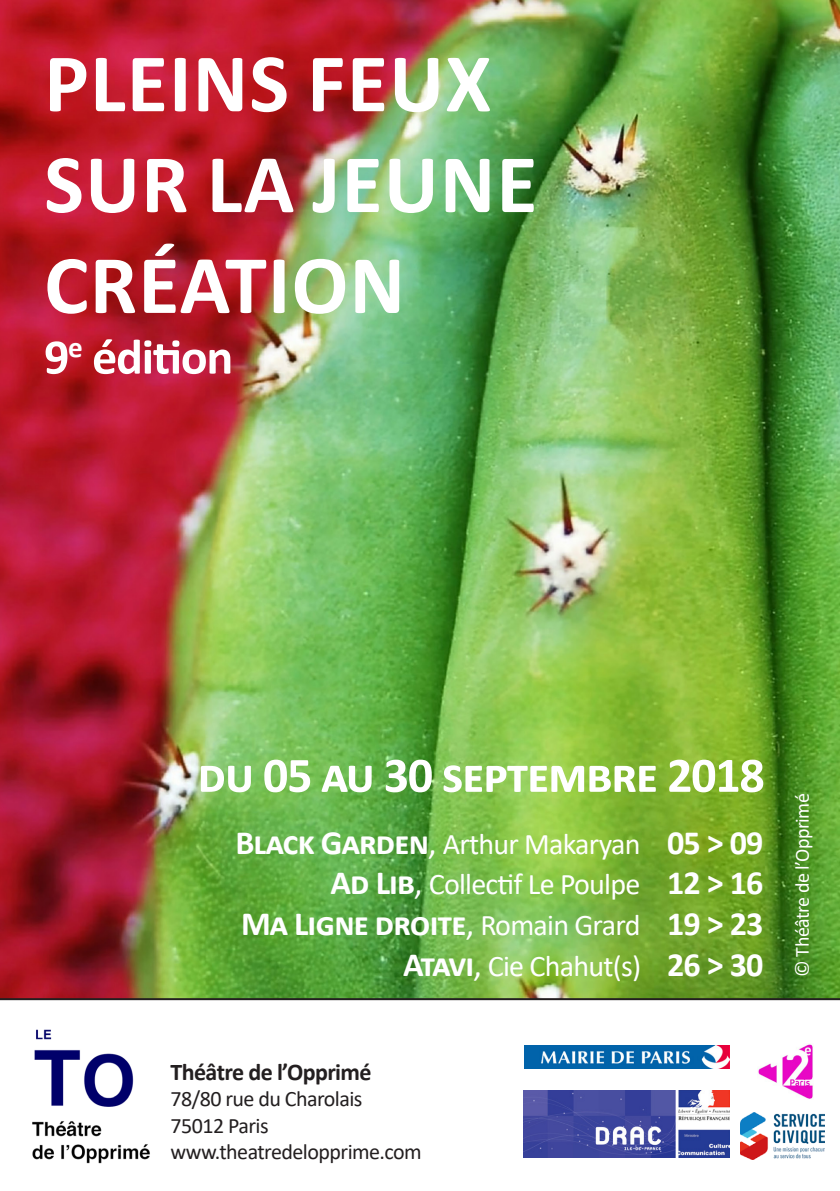
<style>
.page{position:relative;width:840px;height:1191px;background:#fff}
.page>*{position:absolute;margin:0;border:0;box-sizing:border-box;transform-origin:0 0}
.t1{font:700 84px/100.8px "Calibri";letter-spacing:.015em;color:#fff}
.t2{font:700 50px "Calibri";letter-spacing:-.025em;color:#fff}
.t3{font:700 34px "Calibri";letter-spacing:-.025em;color:#fff}
.t4{font:30px "Calibri";letter-spacing:-.025em;color:#fff}
.t5{font:700 24px "Calibri";letter-spacing:-.025em;color:#231f20}
.t6{font:22px "Calibri";letter-spacing:-.025em;color:#231f20}
.t7{font:20px "Calibri";letter-spacing:-.025em;color:#fff}
.s1{font-weight:400}
.s2{font-weight:400;font-size:30px}
.s3{font-weight:700;font-size:34px}
.s4{font-size:34px}
</style>
<div class="page">
<img style="left:0;top:0;width:839px;height:998px">
<svg style="left:0;top:998px;width:839px;height:162px"></svg>
<img style="left:740px;top:1112px;width:84px;height:47px">
<img style="left:757px;top:1043px;width:56px;height:56px">
<img style="left:524px;top:1045px;width:205px;height:23px">
<img style="left:523px;top:1091px;width:206px;height:66px">
<img style="left:21px;top:1022px;width:136px;height:142px">
<p class="t1" style="left:44px;top:32px;width:494px">PLEINS FEUX<br>SUR LA JEUNE<br>CRÉATION</p>
<p class="t2" style="left:44px;top:321px;width:191px">9<sup>e</sup> édition</p>
<p class="t2" style="left:197px;top:740px;width:568px">du 05 au 30 septembre 2018</p>
<p class="t3" style="left:235px;top:818px;width:529px">Black Garden<span class="s1">,</span> <span class="s2">Arthur Makaryan</span> 05 &gt; 09</p>
<p class="t4" style="left:330px;top:863px;width:434px"><span class="s3">Ad Lib</span><span class="s4">,</span> Collectif Le Poulpe <span class="s3">12 &gt; 16</span></p>
<p class="t3" style="left:241px;top:899px;width:523px">Ma Ligne droite<span class="s1">,</span> <span class="s2">Romain Grard</span> 19 &gt; 23</p>
<p class="t4" style="left:403px;top:945px;width:361px"><span class="s3">Atavi</span><span class="s4">,</span> Cie Chahut(s) <span class="s3">26 &gt; 30</span></p>
<p class="t7" style="left:787px;top:977px;width:185px;rotate:-90deg">© Théâtre de l’Opprimé</p>
<p class="t5" style="left:170px;top:1054px;width:202px">Théâtre de l’Opprimé</p>
<p class="t6" style="left:170px;top:1083px;width:193px">78/80 rue du Charolais</p>
<p class="t6" style="left:170px;top:1110px;width:99px">75012 Paris</p>
<p class="t6" style="left:170px;top:1136px;width:253px">www.theatredelopprime.com</p>
</div>
